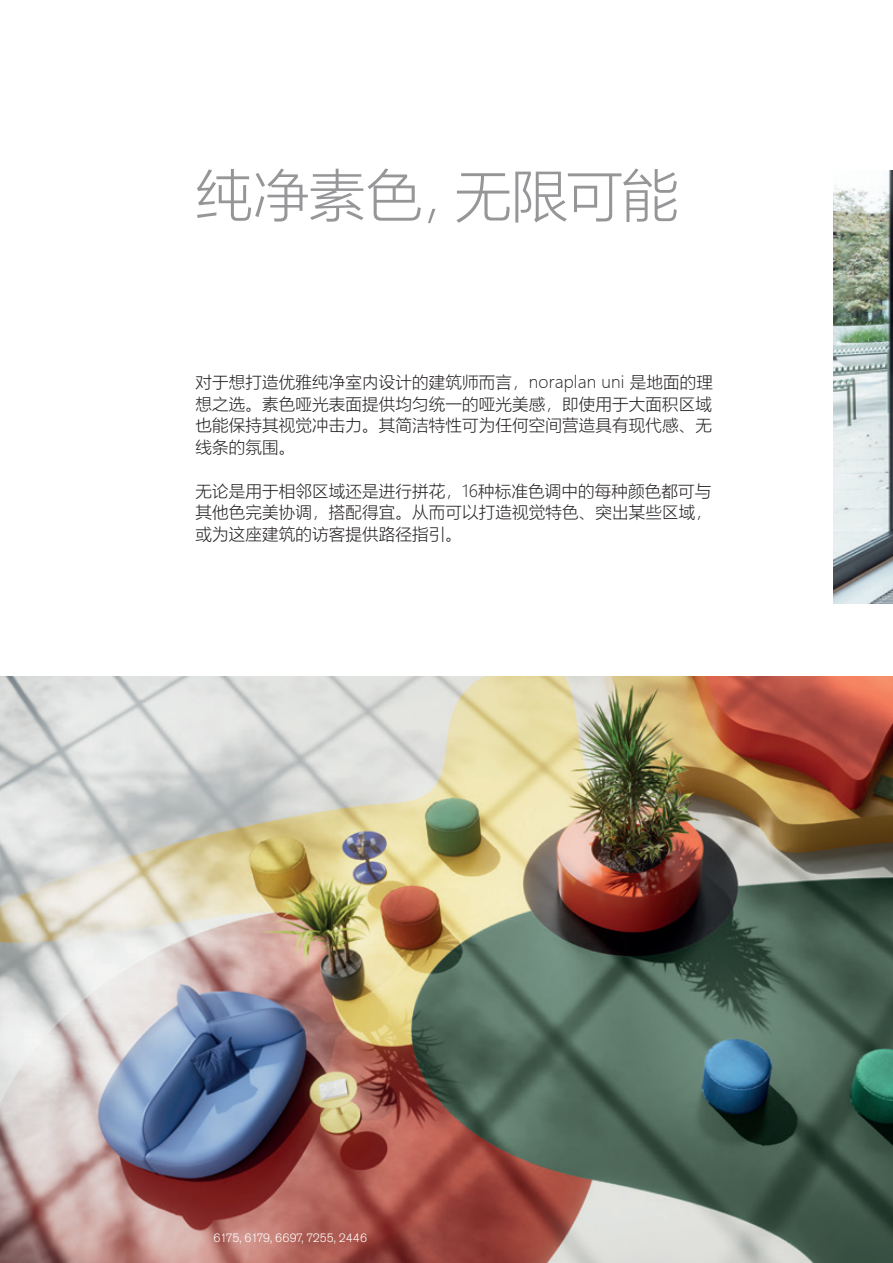
<style>
.page{position:relative;width:893px;height:1263px;background:#fff}
.page>*{position:absolute;margin:0;border:0;box-sizing:border-box;transform-origin:0 0}
.t1{font:300 57px "Microsoft Ya Hei";letter-spacing:-.01em;color:#969598}
.t2{font:300 16.5px/21.8px "Microsoft Ya Hei";letter-spacing:.01em;color:#231f20;text-align:justify}
.t3{font:300 12px "Akzidenz Grotesk Pro";letter-spacing:-.025em;color:#fff}
</style>
<div class="page">
<img style="left:0;top:676px;width:893px;height:587px">
<img style="left:833px;top:170px;width:60px;height:434px">
<h1 class="t1" style="left:196px;top:157px;width:485px">纯净素色，无限可能</h1>
<p class="t2" style="left:196px;top:371px;width:519px">对于想打造优雅纯净室内设计的建筑师而言，noraplan uni 是地面的理想之选。素色哑光表面提供均匀统一的哑光美感，即使用于大面积区域也能保持其视觉冲击力。其简洁特性可为任何空间营造具有现代感、无线条的氛围。</p>
<p class="t2" style="left:196px;top:479px;width:518px">无论是用于相邻区域还是进行拼花，16种标准色调中的每种颜色都可与其他色完美协调，搭配得宜。从而可以打造视觉特色、突出某些区域，或为这座建筑的访客提供路径指引。</p>
<p class="t3" style="left:202px;top:1230px;width:167px">号： 6175, 6179, 6697, 7255, 2446</p>
</div>
